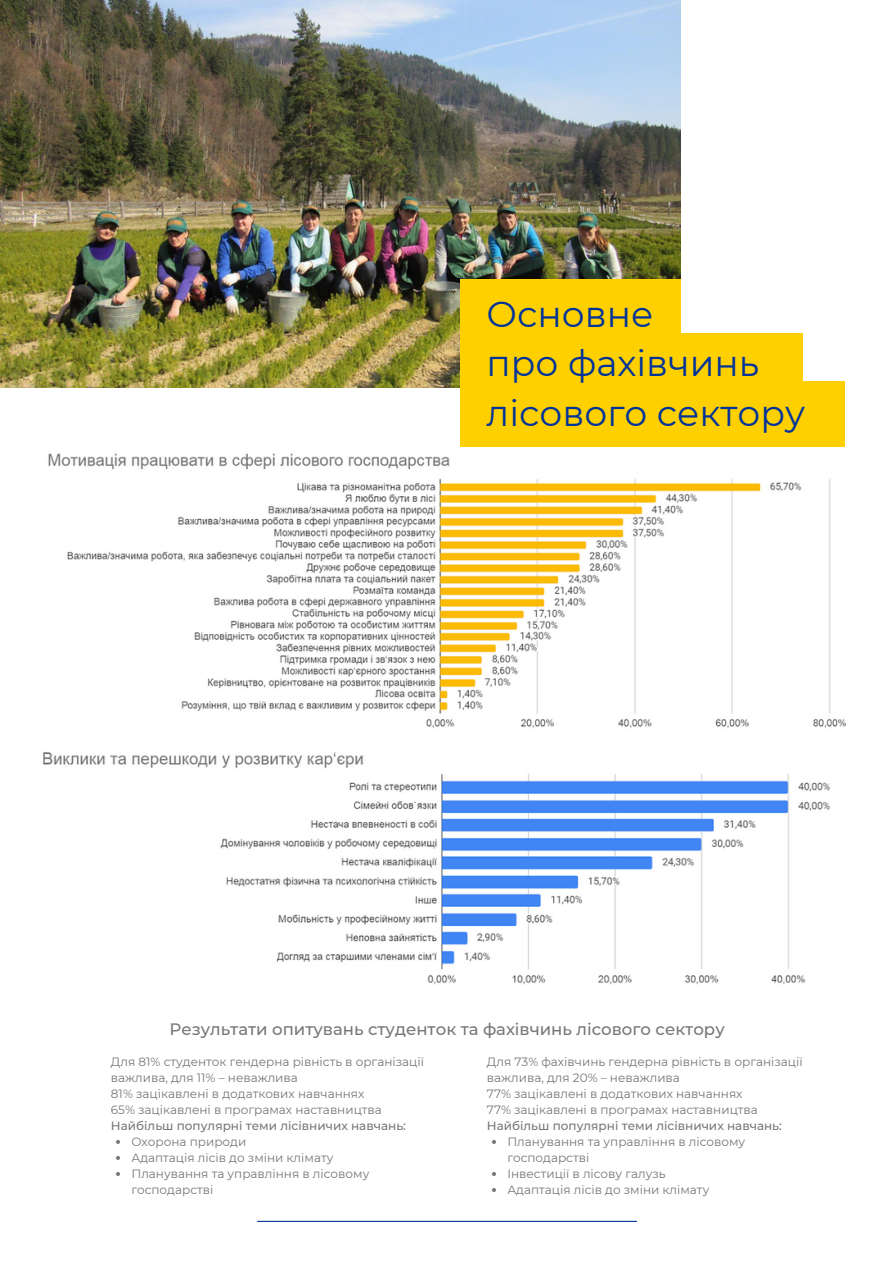
<style>
.page{position:relative;width:894px;height:1264px;background:#fff}
.page>*{position:absolute;margin:0;border:0;box-sizing:border-box;transform-origin:0 0}
.t1{font:36px/49.5px "Montserrat";color:#039}
.t2{font:500 16.5px "Montserrat";color:#77777a}
.t3{font:12px/16px "Montserrat";color:#77777a}
.t4{font:500 12px "Montserrat";color:#77777a}
</style>
<div class="page">
<hr style="left:257px;top:1220px;width:379px;height:1px;background:#039">
<img style="left:0;top:0;width:680px;height:387px">
<div style="left:460px;top:381px;width:384px;height:66px;background:#ffd000"></div>
<div style="left:460px;top:333px;width:342px;height:67px;background:#ffd000"></div>
<div style="left:460px;top:279px;width:221px;height:60px;background:#ffd000"></div>
<img style="left:48px;top:453px;width:799px;height:276px">
<img style="left:43px;top:752px;width:787px;height:233px">
<svg style="left:116px;top:1140px;width:4px;height:3px"></svg>
<svg style="left:116px;top:1156px;width:4px;height:3px"></svg>
<svg style="left:116px;top:1172px;width:4px;height:3px"></svg>
<svg style="left:492px;top:1140px;width:4px;height:3px"></svg>
<svg style="left:492px;top:1172px;width:4px;height:3px"></svg>
<svg style="left:492px;top:1188px;width:4px;height:3px"></svg>
<p class="t1" style="left:486px;top:289px;width:168px">Основне</p>
<p class="t1" style="left:486px;top:339px;width:320px">про фахівчинь лісового сектору</p>
<p class="t2" style="left:169px;top:1019px;width:556px">Результати опитувань студенток та фахівчинь лісового сектору</p>
<p class="t3" style="left:111px;top:1053px;width:314px">Для 81% студенток гендерна рівність в організації важлива, для 11% – неважлива</p>
<p class="t3" style="left:111px;top:1085px;width:255px">81% зацікавлені в додаткових навчаннях</p>
<p class="t3" style="left:111px;top:1101px;width:272px">65% зацікавлені в програмах наставництва</p>
<p class="t4" style="left:111px;top:1118px;width:296px">Найбільш популярні теми лісівничих навчань:</p>
<p class="t3" style="left:131px;top:1133px;width:116px">Охорона природи</p>
<p class="t3" style="left:131px;top:1149px;width:203px">Адаптація лісів до зміни клімату</p>
<p class="t3" style="left:131px;top:1165px;width:239px">Планування та управління в лісовому господарстві</p>
<p class="t3" style="left:487px;top:1053px;width:317px">Для 73% фахівчинь гендерна рівність в організації важлива, для 20% – неважлива</p>
<p class="t3" style="left:487px;top:1085px;width:257px">77% зацікавлені в додаткових навчаннях</p>
<p class="t3" style="left:487px;top:1101px;width:272px">77% зацікавлені в програмах наставництва</p>
<p class="t4" style="left:487px;top:1118px;width:296px">Найбільш популярні теми лісівничих навчань:</p>
<p class="t3" style="left:507px;top:1133px;width:239px">Планування та управління в лісовому господарстві</p>
<p class="t3" style="left:507px;top:1165px;width:160px">Інвестиції в лісову галузь</p>
<p class="t3" style="left:507px;top:1181px;width:203px">Адаптація лісів до зміни клімату</p>
</div>
